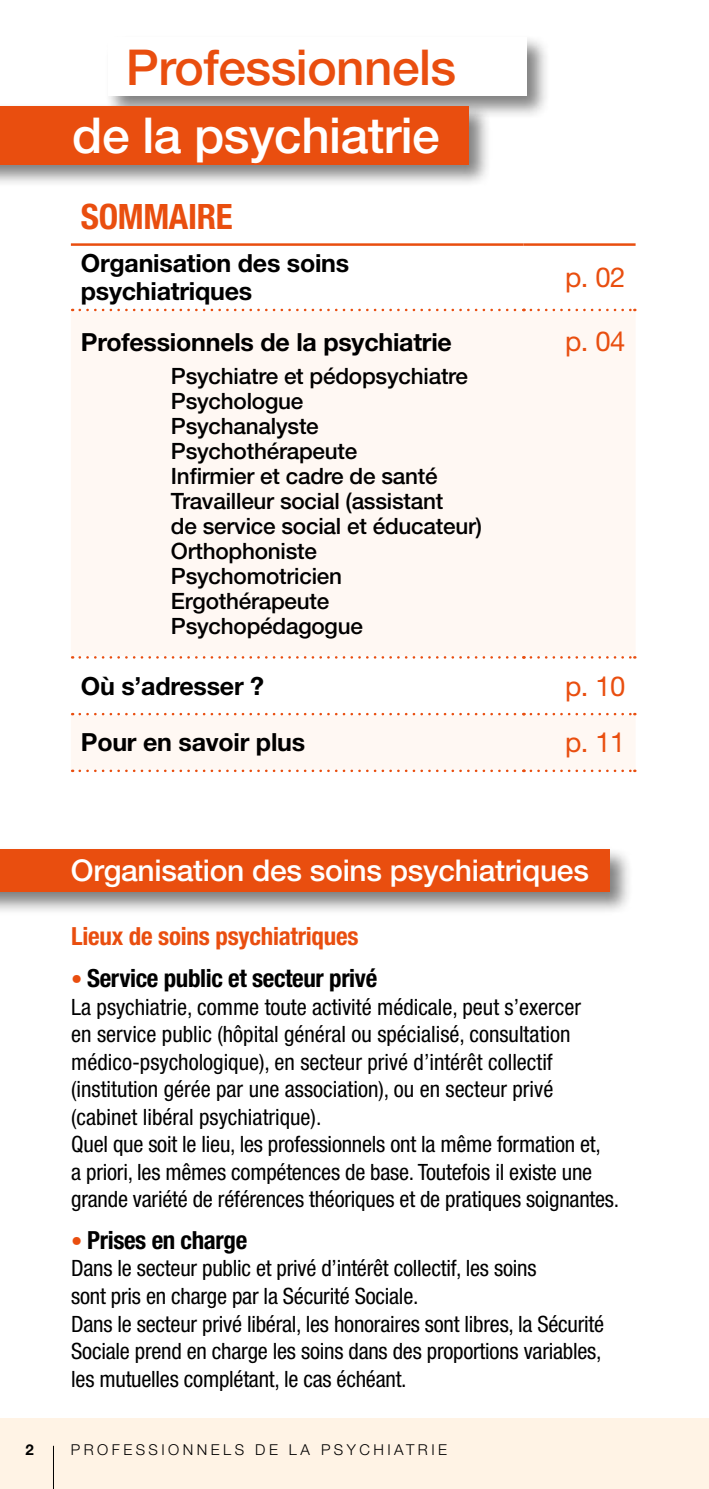
<style>
.page{position:relative;width:709px;height:1489px;background:#fff}
.page>*{position:absolute;margin:0;border:0;box-sizing:border-box;transform-origin:0 0}
.t1{font:500 49.5px "Helvetica Neue LT Pro";letter-spacing:-.01em;color:#fff}
.t2{font:500 49.5px "Helvetica Neue LT Pro";letter-spacing:-.01em;color:#e94e0f}
.t3{font:700 condensed 35px "Helvetica Neue LT Pro";letter-spacing:-.01em;color:#e94e0f}
.t4{font:500 30px "Helvetica Neue LT Pro";letter-spacing:-.01em;color:#fff}
.t5{font:27.5px "Helvetica Neue LT Pro";letter-spacing:-.015em;color:#e94e0f}
.t6{font:700 25px/27.5px "Helvetica Neue LT Pro";letter-spacing:-.01em;color:#000}
.t7{font:700 condensed 25px "Helvetica Neue LT Pro";letter-spacing:-.015em;color:#000}
.t8{font:700 condensed 25px "Helvetica Neue LT Pro";letter-spacing:-.01em;color:#e94e0f}
.t9{font:condensed 22.5px/27.5px "Helvetica Neue LT Pro";letter-spacing:-.01em;color:#000}
.t10{font:500 22.5px/25px "Helvetica Neue LT Pro";letter-spacing:-.01em;color:#000}
.t11{font:300 15px "Helvetica Neue LT Pro";letter-spacing:.23em;color:#000}
.t12{font:700 15px "Helvetica Neue LT Pro";color:#000}
.s1{font-weight:400;font-size:22.5px;color:#e94e0f}
</style>
<div class="page">
<div style="left:0;top:1417px;width:709px;height:71px;background:#fff3e5"></div>
<div style="left:104px;top:34px;width:447px;height:86px;background:#000;opacity:.5"></div>
<div style="left:108px;top:38px;width:418px;height:58px;background:#fff"></div>
<div style="left:0;top:102px;width:493px;height:86px;background:#000;opacity:.5"></div>
<div style="left:0;top:106px;width:469px;height:58px;background:#e94e0f"></div>
<svg style="left:71px;top:310px;width:564px;height:460px;fill:#fff8f3"></svg>
<hr style="left:72px;top:712px;width:451px;height:3px;background:#fff">
<hr style="left:523px;top:712px;width:111px;height:3px;background:#fff">
<hr style="left:72px;top:656px;width:451px;height:2px;background:#fff">
<hr style="left:72px;top:769px;width:451px;height:3px;background:#fff">
<hr style="left:523px;top:656px;width:111px;height:2px;background:#fff">
<hr style="left:523px;top:769px;width:111px;height:3px;background:#fff">
<hr style="left:72px;top:309px;width:451px;height:2px;background:#fff">
<hr style="left:523px;top:309px;width:111px;height:2px;background:#fff">
<hr style="left:71px;top:243px;width:452px;height:3px;background:#e94e0f">
<hr style="left:523px;top:243px;width:112px;height:3px;background:#e94e0f">
<svg style="left:80px;top:712px;width:444px;height:3px"></svg>
<svg style="left:531px;top:712px;width:104px;height:3px"></svg>
<svg style="left:80px;top:656px;width:444px;height:2px"></svg>
<svg style="left:531px;top:656px;width:104px;height:2px"></svg>
<svg style="left:80px;top:769px;width:444px;height:3px"></svg>
<svg style="left:531px;top:769px;width:104px;height:3px"></svg>
<svg style="left:80px;top:309px;width:444px;height:2px"></svg>
<svg style="left:531px;top:309px;width:104px;height:2px"></svg>
<div style="left:0;top:845px;width:633px;height:70px;background:#000;opacity:.5"></div>
<div style="left:0;top:849px;width:609px;height:42px;background:#e94e0f"></div>
<hr style="left:53px;top:1445px;width:1px;height:43px;background:#000">
<h1 class="t2" style="left:126px;top:37px;width:332px">Professionnels</h1>
<h1 class="t1" style="left:72px;top:105px;width:369px">de la psychiatrie</h1>
<h2 class="t3" style="left:81px;top:195px;width:153px">SOMMAIRE</h2>
<p class="t6" style="left:81px;top:249px;width:270px">Organisation des soins psychiatriques</p>
<p class="t6" style="left:81px;top:328px;width:372px">Professionnels de la psychiatrie</p>
<p class="t10" style="left:171px;top:363px;width:312px">Psychiatre et pédopsychiatre<br>Psychologue<br>Psychanalyste<br>Psychothérapeute<br>Infirmier et cadre de santé<br>Travailleur social (assistant<br>de service social et éducateur)<br>Orthophoniste<br>Psychomotricien<br>Ergothérapeute<br>Psychopédagogue</p>
<p class="t5" style="left:565px;top:260px;width:62px">p. 02</p>
<p class="t5" style="left:565px;top:324px;width:62px">p. 04</p>
<p class="t6" style="left:81px;top:671px;width:185px">Où s’adresser ?</p>
<p class="t5" style="left:565px;top:668px;width:62px">p. 10</p>
<p class="t6" style="left:81px;top:728px;width:226px">Pour en savoir plus</p>
<p class="t5" style="left:565px;top:725px;width:62px">p. 11</p>
<h3 class="t4" style="left:71px;top:852px;width:519px">Organisation des soins psychiatriques</h3>
<p class="t8" style="left:71px;top:921px;width:289px">Lieux de soins psychiatriques</p>
<p class="t7" style="left:71px;top:963px;width:307px"><span class="s1">•</span> Service public et secteur privé</p>
<p class="t9" style="left:71px;top:992px;width:549px">La psychiatrie, comme toute activité médicale, peut s’exercer<br>en service public (hôpital général ou spécialisé, consultation médico-psychologique), en secteur privé d’intérêt collectif (institution gérée par une association), ou en secteur privé (cabinet libéral psychiatrique).<br>Quel que soit le lieu, les professionnels ont la même formation et,<br>a priori, les mêmes compétences de base. Toutefois il existe une grande variété de références théoriques et de pratiques soignantes.</p>
<p class="t7" style="left:71px;top:1224px;width:177px"><span class="s1">•</span> Prises en charge</p>
<p class="t9" style="left:71px;top:1254px;width:534px">Dans le secteur public et privé d’intérêt collectif, les soins<br>sont pris en charge par la Sécurité Sociale.<br>Dans le secteur privé libéral, les honoraires sont libres, la Sécurité Sociale prend en charge les soins dans des proportions variables, les mutuelles complétant, le cas échéant.</p>
<p class="t12" style="left:26px;top:1440px;width:10px">2</p>
<p class="t11" style="left:71px;top:1439px;width:378px">PROFESSIONNELS DE LA PSYCHIATRIE</p>
</div>
